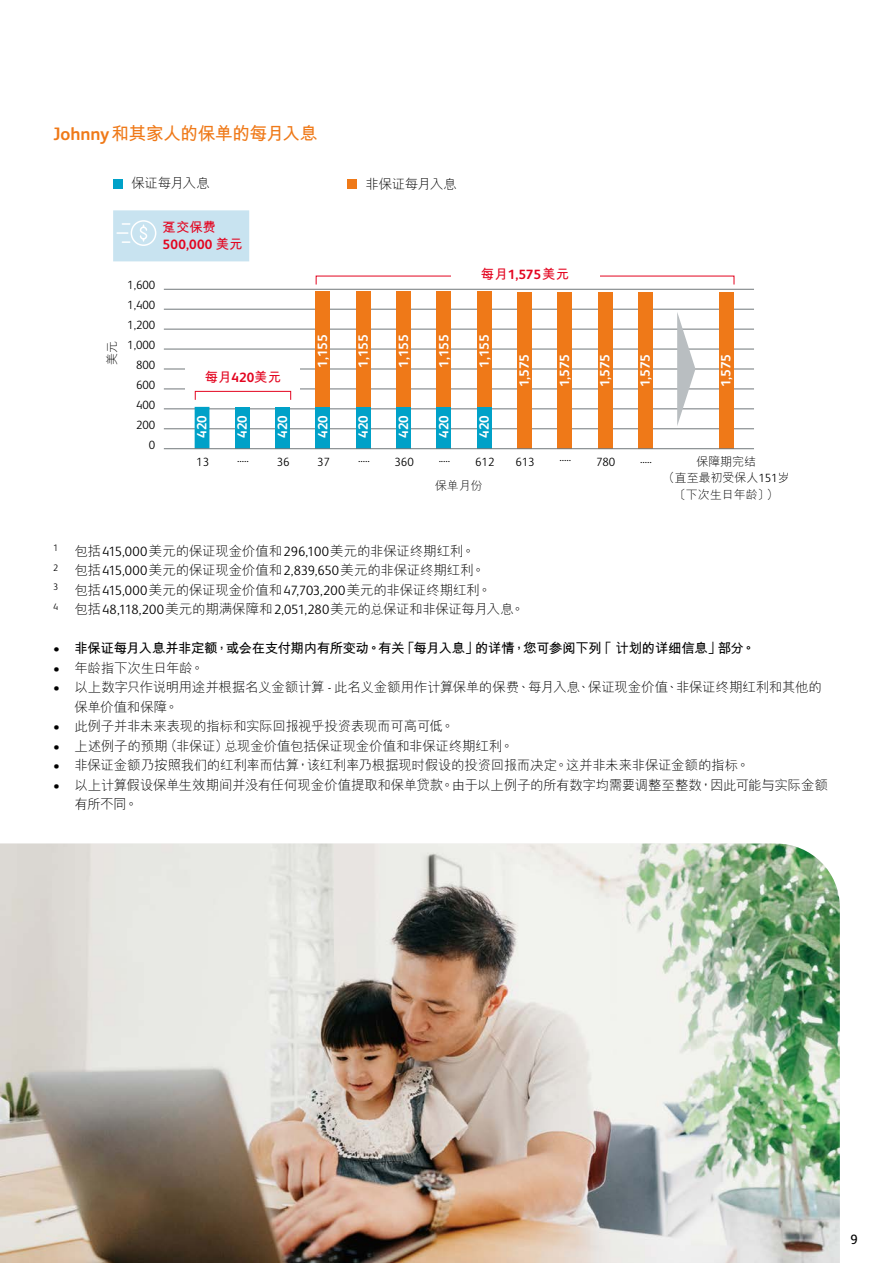
<style>
.page{position:relative;width:893px;height:1263px;background:#fff}
.page>*{position:absolute;margin:0;border:0;box-sizing:border-box;transform-origin:0 0}
.t1{font:700 18px "M Hei HKS";letter-spacing:-.04em;color:#ef7918}
.t2{font:300 13.5px/19.5px "M Hei HKS";letter-spacing:-.02em;color:#000}
.t3{font:700 13.5px "FS Albert Pro";color:#fff}
.t4{font:700 13.5px "M Hei HKS";letter-spacing:-.03em;color:#000}
.t5{font:700 13.5px "FS Albert Pro";letter-spacing:.02em;color:#e30520}
.t6{font:700 13.5px "M Hei HKS";letter-spacing:-.01em;color:#e30520}
.t7{font:13.5px "FS Albert Pro";color:#000}
.t8{font:300 12px "FS Albert Pro";color:#000}
.t9{font:300 12px/16.5px "M Hei HKS";color:#000;text-align:center}
.s1{font-family:"FS Albert Pro"}
.s2{font-family:"M Hei HKS"}
</style>
<div class="page">
<div style="left:113px;top:179px;width:10px;height:9px;background:#00a1c8"></div>
<div style="left:347px;top:180px;width:10px;height:9px;background:#ef7918"></div>
<hr style="left:164px;top:389px;width:590px;height:1px;background:#71777a">
<hr style="left:164px;top:369px;width:590px;height:1px;background:#71777a">
<hr style="left:164px;top:428px;width:590px;height:1px;background:#71777a">
<hr style="left:164px;top:409px;width:590px;height:1px;background:#71777a">
<hr style="left:164px;top:349px;width:590px;height:1px;background:#71777a">
<hr style="left:164px;top:329px;width:590px;height:1px;background:#71777a">
<hr style="left:164px;top:309px;width:590px;height:1px;background:#71777a">
<hr style="left:164px;top:289px;width:590px;height:1px;background:#71777a">
<svg style="left:677px;top:312px;width:18px;height:114px"></svg>
<div style="left:316px;top:292px;width:14px;height:115px;background:#ef7918"></div>
<div style="left:638px;top:292px;width:15px;height:157px;background:#ef7918"></div>
<div style="left:598px;top:292px;width:14px;height:157px;background:#ef7918"></div>
<div style="left:719px;top:292px;width:14px;height:157px;background:#ef7918"></div>
<div style="left:557px;top:292px;width:15px;height:157px;background:#ef7918"></div>
<div style="left:517px;top:292px;width:15px;height:157px;background:#ef7918"></div>
<div style="left:186px;top:359px;width:114px;height:43px;background:#fff"></div>
<div style="left:195px;top:407px;width:14px;height:42px;background:#00a1c8"></div>
<div style="left:235px;top:407px;width:15px;height:42px;background:#00a1c8"></div>
<div style="left:275px;top:407px;width:15px;height:42px;background:#00a1c8"></div>
<div style="left:316px;top:407px;width:14px;height:42px;background:#00a1c8"></div>
<div style="left:356px;top:292px;width:15px;height:115px;background:#ef7918"></div>
<div style="left:356px;top:407px;width:15px;height:42px;background:#00a1c8"></div>
<div style="left:396px;top:292px;width:15px;height:115px;background:#ef7918"></div>
<div style="left:396px;top:407px;width:15px;height:42px;background:#00a1c8"></div>
<div style="left:437px;top:292px;width:14px;height:115px;background:#ef7918"></div>
<div style="left:437px;top:407px;width:14px;height:42px;background:#00a1c8"></div>
<div style="left:477px;top:292px;width:15px;height:115px;background:#ef7918"></div>
<div style="left:477px;top:407px;width:15px;height:42px;background:#00a1c8"></div>
<div style="left:195px;top:391px;width:96px;height:9px;border:1px solid #e30520"></div>
<hr style="left:164px;top:448px;width:590px;height:1px;background:#71777a">
<div style="left:113px;top:210px;width:136px;height:51px;background:#c8e3f0"></div>
<img style="left:0;top:843px;width:840px;height:420px">
<h1 class="t1" style="left:53px;top:121px;width:266px"><span class="s1">Johnny</span>和其家人的保單的每月入息</h1>
<p class="t2" style="left:132px;top:173px;width:80px">保證每月入息</p>
<p class="t2" style="left:365px;top:174px;width:93px">非保證每月入息</p>
<p class="t6" style="left:163px;top:218px;width:55px">躉交保費</p>
<p class="t5" style="left:163px;top:235px;width:82px">500,000 <span class="s2">美元</span></p>
<p class="t8" style="left:127px;top:277px;width:30px">1,600</p>
<p class="t8" style="left:127px;top:297px;width:30px">1,400</p>
<p class="t8" style="left:127px;top:317px;width:30px">1,200</p>
<p class="t9" style="left:103px;top:365px;width:25px;rotate:-90deg">美元</p>
<p class="t3" style="left:313px;top:368px;width:35px;rotate:-90deg">1,155</p>
<p class="t8" style="left:127px;top:337px;width:30px">1,000</p>
<p class="t8" style="left:136px;top:357px;width:21px">800</p>
<p class="t6" style="left:205px;top:367px;width:78px">每月<span class="s1">420</span>美元</p>
<p class="t3" style="left:192px;top:438px;width:24px;rotate:-90deg">420</p>
<p class="t3" style="left:233px;top:438px;width:24px;rotate:-90deg">420</p>
<p class="t3" style="left:273px;top:438px;width:24px;rotate:-90deg">420</p>
<p class="t3" style="left:313px;top:438px;width:24px;rotate:-90deg">420</p>
<p class="t8" style="left:136px;top:377px;width:21px">600</p>
<p class="t8" style="left:136px;top:396px;width:21px">400</p>
<p class="t8" style="left:136px;top:416px;width:21px">200</p>
<p class="t8" style="left:149px;top:436px;width:8px">0</p>
<p class="t3" style="left:354px;top:368px;width:35px;rotate:-90deg">1,155</p>
<p class="t3" style="left:354px;top:438px;width:24px;rotate:-90deg">420</p>
<p class="t3" style="left:394px;top:368px;width:35px;rotate:-90deg">1,155</p>
<p class="t3" style="left:394px;top:438px;width:24px;rotate:-90deg">420</p>
<p class="t3" style="left:434px;top:368px;width:35px;rotate:-90deg">1,155</p>
<p class="t3" style="left:434px;top:438px;width:24px;rotate:-90deg">420</p>
<p class="t5" style="left:481px;top:265px;width:90px"><span class="s2">每月</span>1,575<span class="s2">美元</span></p>
<p class="t3" style="left:475px;top:368px;width:35px;rotate:-90deg">1,155</p>
<p class="t3" style="left:475px;top:438px;width:24px;rotate:-90deg">420</p>
<p class="t3" style="left:515px;top:387px;width:35px;rotate:-90deg">1,575</p>
<p class="t3" style="left:555px;top:387px;width:35px;rotate:-90deg">1,575</p>
<p class="t3" style="left:595px;top:387px;width:35px;rotate:-90deg">1,575</p>
<p class="t3" style="left:636px;top:387px;width:35px;rotate:-90deg">1,575</p>
<p class="t3" style="left:716px;top:387px;width:35px;rotate:-90deg">1,575</p>
<p class="t8" style="left:196px;top:453px;width:14px">13</p>
<p class="t8" style="left:237px;top:449px;width:13px">.....</p>
<p class="t8" style="left:277px;top:453px;width:14px">36</p>
<p class="t8" style="left:317px;top:453px;width:14px">37</p>
<p class="t8" style="left:358px;top:450px;width:13px">.....</p>
<p class="t8" style="left:394px;top:453px;width:21px">360</p>
<p class="t8" style="left:439px;top:450px;width:13px">.....</p>
<p class="t8" style="left:475px;top:453px;width:21px">612</p>
<p class="t8" style="left:560px;top:449px;width:13px">.....</p>
<p class="t8" style="left:596px;top:453px;width:21px">780</p>
<p class="t9" style="left:663px;top:453px;width:128px">保障期完結<br>（直至最初受保人<span class="s1">151</span>歲〔下次生日年齡〕）</p>
<p class="t8" style="left:515px;top:453px;width:21px">613</p>
<p class="t8" style="left:640px;top:450px;width:13px">.....</p>
<p class="t9" style="left:435px;top:477px;width:49px">保單月份</p>
<p class="t2" style="left:53px;top:541px;width:473px"><sup>1</sup> 包括<span class="s1">415,000</span>美元的保證現金價值和<span class="s1">296,100</span>美元的非保證終期紅利。<br><sup>2</sup> 包括<span class="s1">415,000</span>美元的保證現金價值和<span class="s1">2,839,650</span>美元的非保證終期紅利。<br><sup>3</sup> 包括<span class="s1">415,000</span>美元的保證現金價值和<span class="s1">47,703,200</span>美元的非保證終期紅利。<br><sup>4</sup> 包括<span class="s1">48,118,200</span>美元的期滿保障和<span class="s1">2,051,280</span>美元的總保證和非保證每月入息。</p>
<p class="t4" style="left:53px;top:639px;width:704px"><span class="s1">•</span> 非保證每月入息並非定額，或會在支付期內有所變動。有關「每月入息」的詳情，您可參閱下列「計劃的詳細信息」部分。</p>
<p class="t2" style="left:53px;top:658px;width:152px"><span class="s1">•</span> 年齡指下次生日年齡。</p>
<p class="t2" style="left:74px;top:677px;width:749px;text-indent:-21px"><span class="s1">•</span> 以上數字只作說明用途並根據名義金額計算 <span class="s1">-</span> 此名義金額用作計算保單的保費、每月入息、保證現金價值、非保證終期紅利和其他的保單價值和保障。</p>
<p class="t2" style="left:53px;top:716px;width:403px"><span class="s1">•</span> 此例子並非未來表現的指標和實際回報視乎投資表現而可高可低。</p>
<p class="t2" style="left:53px;top:736px;width:462px"><span class="s1">•</span> 上述例子的預期（非保證）總現金價值包括保證現金價值和非保證終期紅利。</p>
<p class="t2" style="left:53px;top:755px;width:698px"><span class="s1">•</span> 非保證金額乃按照我們的紅利率而估算，該紅利率乃根據現時假設的投資回報而決定。這並非未來非保證金額的指標。</p>
<p class="t2" style="left:74px;top:775px;width:755px;text-indent:-21px"><span class="s1">•</span> 以上計算假設保單生效期間並沒有任何現金價值提取和保單貸款。由於以上例子的所有數字均需要調整至整數，因此可能與實際金額有所不同。</p>
<p class="t7" style="left:850px;top:1229px;width:9px">9</p>
</div>
